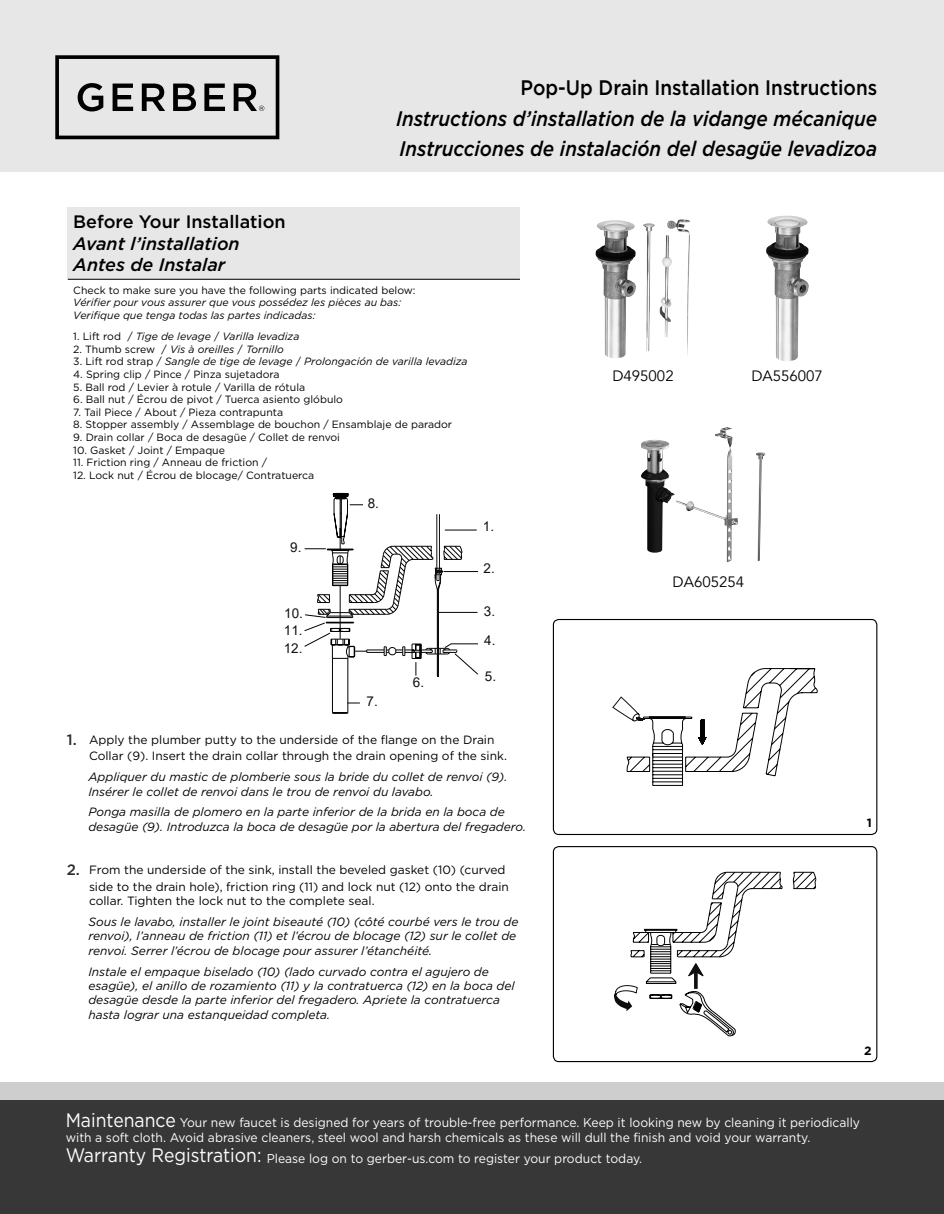
<style>
.page{position:relative;width:944px;height:1214px;background:#fff}
.page>*{position:absolute;margin:0;border:0;box-sizing:border-box;transform-origin:0 0}
.t1{font:italic 500 21px/30.6px "Gotham";color:#000;scale:.9 1}
.t2{font:500 21px "Gotham";color:#000;scale:.9 1}
.t3{font:italic 500 18px/21.6px "Gotham";color:#000}
.t4{font:500 18px "Gotham";color:#000}
.t5{font:15px "Avenir";color:#000}
.t6{font:13.5px "Arial";color:#111}
.t7{font:12.75px/14.5px "Gotham";color:#fff;scale:.95 1}
.t8{font:italic 12px/14.4px "Gotham";color:#000}
.t9{font:12px/16.5px "Gotham";color:#000}
.t10{font:700 12px "Gotham";color:#000}
.t11{font:10.5px "Gotham";color:#000}
.t12{font:italic 10.5px/12.6px "Gotham";color:#000}
.s1{font-style:normal}
.s2{font-weight:500;font-size:15px;color:#2b2b2b}
.s3{font-size:19.5px}
</style>
<div class="page">
<div style="left:0;top:0;width:944px;height:171px;background:#e7e7e7"></div>
<div style="left:0;top:1082px;width:931px;height:132px;background:#cecece"></div>
<div style="left:931px;top:1082px;width:13px;height:132px;background:#cecece"></div>
<div style="left:0;top:1100px;width:931px;height:114px;background:#373737"></div>
<div style="left:931px;top:1100px;width:13px;height:114px;background:#373737"></div>
<svg style="left:55px;top:55px;width:224px;height:84px"></svg>
<img style="left:595px;top:219px;width:95px;height:136px">
<img style="left:766px;top:216px;width:43px;height:145px">
<img style="left:641px;top:427px;width:97px;height:135px">
<svg style="left:304px;top:492px;width:174px;height:222px"></svg>
<svg style="left:612px;top:668px;width:205px;height:118px"></svg>
<div style="left:553px;top:619px;width:324px;height:216px;border:1px solid #000;border-radius:5px"></div>
<svg style="left:614px;top:871px;width:202px;height:165px"></svg>
<div style="left:553px;top:846px;width:324px;height:216px;border:1px solid #000;border-radius:5px"></div>
<div style="left:68px;top:207px;width:452px;height:72px;background:#e7e7e7"></div>
<hr style="left:68px;top:279px;width:452px;height:1px;background:#000">
<h1 class="t2" style="left:520px;top:74px;width:398px">Pop-Up Drain Installation Instructions</h1>
<h1 class="t1" style="left:396px;top:103px;width:536px">Instructions d’installation de la vidange mécanique<br>Instrucciones de instalación del desagüe levadizoa</h1>
<h2 class="t4" style="left:73px;top:210px;width:214px">Before Your Installation</h2>
<h2 class="t3" style="left:73px;top:232px;width:168px">Avant l’installation<br>Antes de Instalar</h2>
<p class="t11" style="left:73px;top:283px;width:344px">Check to make sure you have the following parts indicated below:</p>
<p class="t12" style="left:73px;top:296px;width:329px">Vérifier pour vous assurer que vous possédez les pièces au bas:<br>Verifique que tenga todas las partes indicadas:</p>
<p class="t12" style="left:73px;top:330px;width:228px"><span class="s1">1. Lift rod /</span> Tige de levage <span class="s1">/</span> Varilla levadiza</p>
<p class="t12" style="left:73px;top:342px;width:212px"><span class="s1">2. Thumb screw /</span> Vis à oreilles <span class="s1">/</span> Tornillo</p>
<p class="t12" style="left:73px;top:355px;width:396px"><span class="s1">3. Lift rod strap /</span> Sangle de tige de levage <span class="s1">/</span> Prolongación de varilla levadiza</p>
<p class="t11" style="left:73px;top:367px;width:208px">4. Spring clip / Pince / Pinza sujetadora</p>
<p class="t11" style="left:73px;top:380px;width:233px">5. Ball rod / Levier à rotule / Varilla de rótula</p>
<p class="t11" style="left:73px;top:393px;width:271px">6. Ball nut / Écrou de pivot / Tuerca asiento glóbulo</p>
<p class="t11" style="left:73px;top:405px;width:211px">7. Tail Piece / About / Pieza contrapunta</p>
<p class="t11" style="left:73px;top:418px;width:380px">8. Stopper assembly / Assemblage de bouchon / Ensamblaje de parador</p>
<p class="t11" style="left:73px;top:430px;width:268px">9. Drain collar / Boca de desagüe / Collet de renvoi</p>
<p class="t11" style="left:73px;top:443px;width:153px">10. Gasket / Joint / Empaque</p>
<p class="t11" style="left:73px;top:456px;width:195px">11. Friction ring / Anneau de friction /</p>
<p class="t11" style="left:73px;top:468px;width:243px">12. Lock nut / Écrou de blocage/ Contratuerca</p>
<p class="t6" style="left:290px;top:538px;width:13px">9.</p>
<p class="t6" style="left:284px;top:603px;width:20px">10.</p>
<p class="t6" style="left:284px;top:639px;width:20px">12.</p>
<p class="t6" style="left:284px;top:621px;width:20px">11.</p>
<p class="t6" style="left:368px;top:494px;width:13px">8.</p>
<p class="t6" style="left:366px;top:692px;width:13px">7.</p>
<p class="t6" style="left:413px;top:673px;width:13px">6.</p>
<p class="t6" style="left:483px;top:517px;width:13px">1.</p>
<p class="t6" style="left:483px;top:558px;width:13px">2.</p>
<p class="t6" style="left:484px;top:601px;width:13px">3.</p>
<p class="t6" style="left:484px;top:631px;width:13px">4.</p>
<p class="t6" style="left:485px;top:667px;width:13px">5.</p>
<p class="t9" style="left:89px;top:731px;width:419px;text-indent:-22px"><span class="s2">1.</span> Apply the plumber putty to the underside of the flange on the Drain<br>Collar (9). Insert the drain collar through the drain opening of the sink.</p>
<p class="t8" style="left:88px;top:769px;width:420px">Appliquer du mastic de plomberie sous la bride du collet de renvoi (9).<br>Insérer le collet de renvoi dans le trou de renvoi du lavabo.</p>
<p class="t8" style="left:88px;top:804px;width:439px">Ponga masilla de plomero en la parte inferior de la brida en la boca de desagüe (9). Introduzca la boca de desagüe por la abertura del fregadero.</p>
<p class="t9" style="left:67px;top:861px;width:443px;text-align:right"><span class="s2">2.</span> From the underside of the sink, install the beveled gasket (10) (curved side to the drain hole), friction ring (11) and lock nut (12) onto the drain</p>
<p class="t9" style="left:89px;top:892px;width:287px">collar. Tighten the lock nut to the complete seal.</p>
<p class="t8" style="left:88px;top:914px;width:431px">Sous le lavabo, installer le joint biseauté (10) (côté courbé vers le trou de renvoi), l’anneau de friction (11) et l’écrou de blocage (12) sur le collet de renvoi. Serrer l’écrou de blocage pour assurer l’étanchéité.</p>
<p class="t8" style="left:88px;top:963px;width:428px">Instale el empaque biselado (10) (lado curvado contra el agujero de esagüe), el anillo de rozamiento (11) y la contratuerca (12) en la boca del desagüe desde la parte inferior del fregadero. Apriete la contratuerca hasta lograr una estanqueidad completa.</p>
<p class="t5" style="left:612px;top:367px;width:63px">D495002</p>
<p class="t5" style="left:751px;top:367px;width:73px">DA556007</p>
<p class="t5" style="left:672px;top:573px;width:73px">DA605254</p>
<p class="t10" style="left:866px;top:815px;width:7px">1</p>
<p class="t10" style="left:864px;top:1042px;width:9px">2</p>
<p class="t7" style="left:66px;top:1115px;width:837px"><span class="s3">Maintenance</span> Your new faucet is designed for years of trouble-free performance. Keep it looking new by cleaning it periodically with a soft cloth. Avoid abrasive cleaners, steel wool and harsh chemicals as these will dull the finish and void your warranty.</p>
<p class="t7" style="left:66px;top:1150px;width:608px"><span class="s3">Warranty Registration:</span> Please log on to gerber-us.com to register your product today.</p>
</div>
